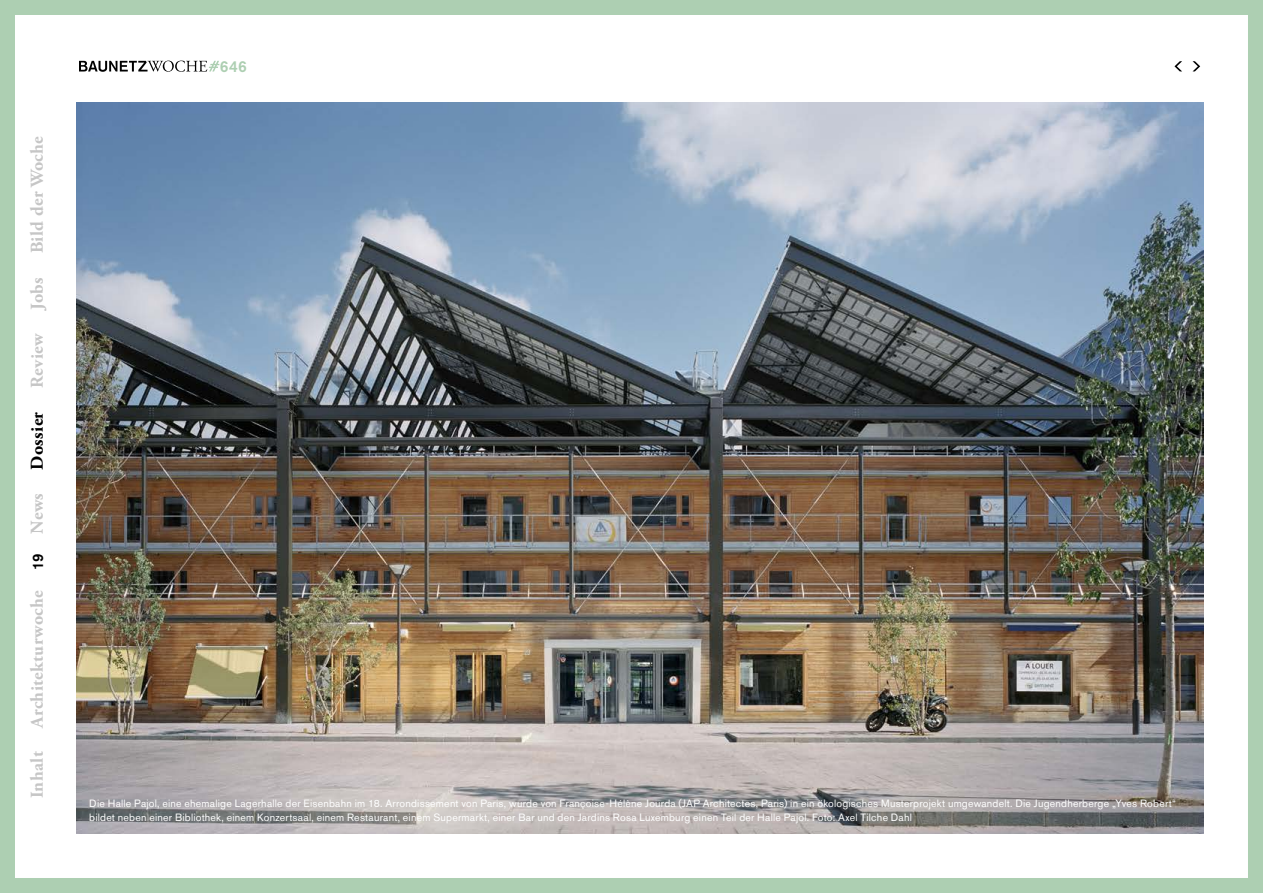
<style>
.page{position:relative;width:1263px;height:893px;background:#fff}
.page>*{position:absolute;margin:0;border:0;box-sizing:border-box;transform-origin:0 0}
.t1{font:700 18px "Adobe Garamond Pro";letter-spacing:.02em;color:#c6c6c6}
.t2{font:700 18px "Adobe Garamond Pro";letter-spacing:.02em;color:#000}
.t3{font:500 15.75px "Akzidenz Grotesk BQ";color:#adcfb2}
.t4{font:500 15px "Akzidenz Grotesk BQ";color:#000}
.t5{font:10.5px/13.5px "Akzidenz Grotesk BQ";letter-spacing:.02em;color:#fff}
</style>
<div class="page">
<div style="left:0;top:0;width:1263px;height:893px;border:15px solid #adcfb2"></div>
<svg style="left:1192px;top:61px;width:8px;height:10px"></svg>
<svg style="left:1174px;top:61px;width:8px;height:10px"></svg>
<img style="left:77px;top:103px;width:1126px;height:730px">
<svg style="left:79px;top:61px;width:140px;height:11px"></svg>
<h1 class="t1" style="left:27px;top:253px;width:119px;rotate:-90deg">Bild der Woche</h1>
<h1 class="t1" style="left:27px;top:310px;width:34px;rotate:-90deg">Jobs</h1>
<h1 class="t1" style="left:27px;top:388px;width:57px;rotate:-90deg">Review</h1>
<h1 class="t2" style="left:27px;top:470px;width:59px;rotate:-90deg">Dossier</h1>
<h1 class="t1" style="left:27px;top:534px;width:42px;rotate:-90deg">News</h1>
<h3 class="t4" style="left:29px;top:570px;width:18px;rotate:-90deg">19</h3>
<h1 class="t1" style="left:27px;top:728px;width:139px;rotate:-90deg">Architekturwoche</h1>
<h1 class="t1" style="left:27px;top:798px;width:49px;rotate:-90deg">Inhalt</h1>
<h2 class="t3" style="left:220px;top:56px;width:29px">646</h2>
<p class="t5" style="left:89px;top:797px;width:1088px">Die Halle Pajol, eine ehemalige Lagerhalle der Eisenbahn im 18. Arrondissement von Paris, wurde von Françoise-Hélène Jourda (JAP Architectes, Paris) in ein ökologisches Musterprojekt umgewandelt. Die Jugendherberge „Yves Robert“ bildet neben einer Bibliothek, einem Konzertsaal, einem Restaurant, einem Supermarkt, einer Bar und den Jardins Rosa Luxemburg einen Teil der Halle Pajol. Foto: Axel Tilche Dahl</p>
</div>
